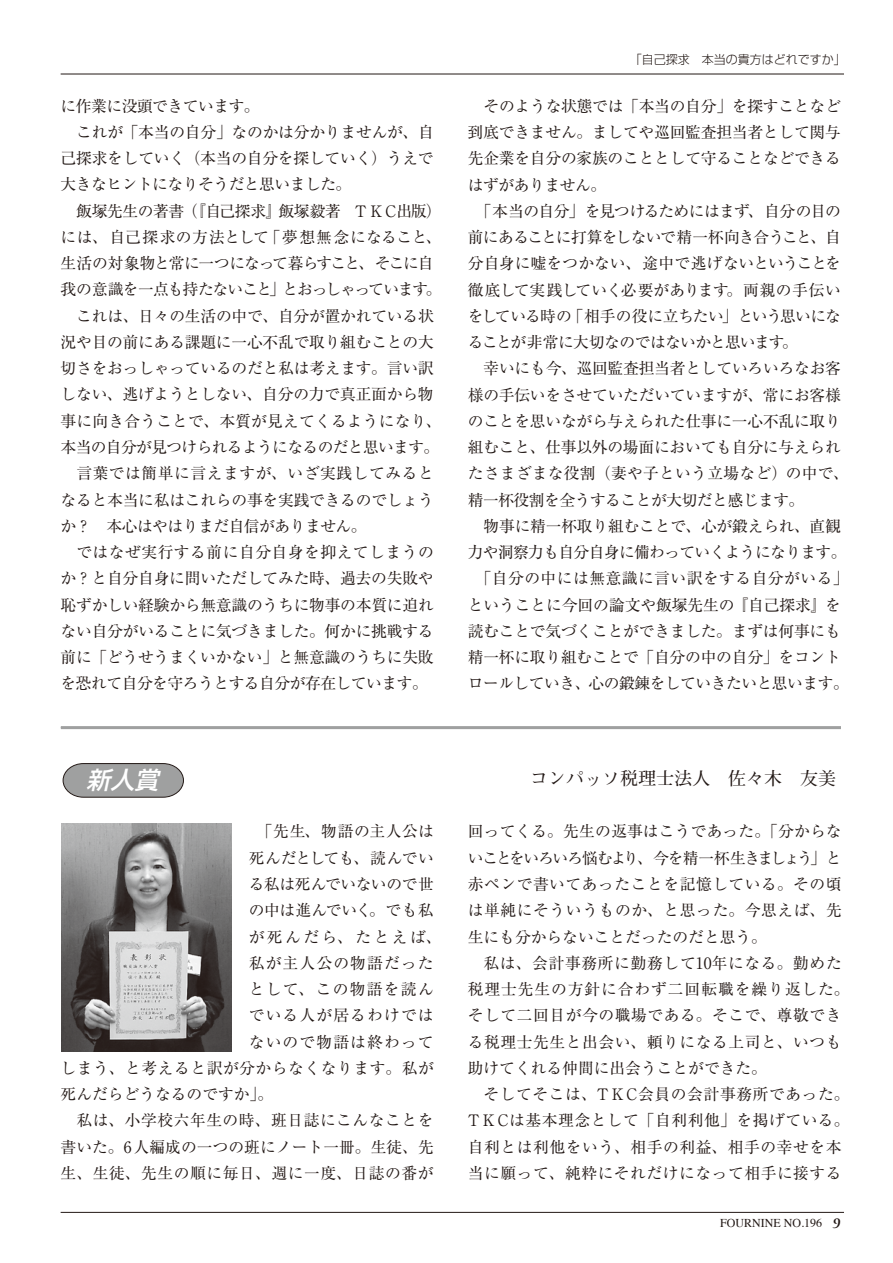
<style>
.page{position:relative;width:893px;height:1263px;background:#fff}
.page>*{position:absolute;margin:0;border:0;box-sizing:border-box;transform-origin:0 0}
.t1{font:italic 500 24px "Shin Go Pro";color:#fff}
.t2{font:700 18px "Futo Min A101 Pro";color:#221815}
.t3{font:15.75px/26.2px "Ryumin Pro";letter-spacing:-.015em;color:#221815;text-align:justify}
.t4{font:15.75px/26.2px "Ryumin Pro";letter-spacing:.035em;color:#221815}
.t5{font:15.75px "Ryumin Pro";letter-spacing:-.04em;color:#221815}
.t6{font:15.75px "Ryumin Pro";letter-spacing:-.06em;color:#221815}
.t7{font:15.75px "Ryumin Pro";letter-spacing:.015em;color:#221815}
.t8{font:15.75px "Ryumin Pro";letter-spacing:.075em;color:#221815}
.t9{font:15.75px "Ryumin Pro";letter-spacing:.005em;color:#221815}
.t10{font:15.75px "Ryumin Pro";letter-spacing:.025em;color:#221815}
.t11{font:15.75px "Ryumin Pro";letter-spacing:-.045em;color:#221815}
.t12{font:15.75px "Ryumin Pro";letter-spacing:.04em;color:#221815}
.t13{font:15.75px "Ryumin Pro";letter-spacing:.03em;color:#221815}
.t14{font:15.75px "Ryumin Pro";letter-spacing:.155em;color:#221815}
.t15{font:15.75px "Ryumin Pro";letter-spacing:.085em;color:#221815}
.t16{font:300 12px "Shin Go Pro";color:#221815}
.t17{font:12px "Times";color:#221815}
.s1{font-family:"Giovanni";font-weight:700;font-style:italic;font-size:15px}
</style>
<div class="page">
<hr style="left:61px;top:1212px;width:783px;height:1px;background:#221815">
<svg style="left:63px;top:763px;width:121px;height:35px"></svg>
<img style="left:62px;top:824px;width:170px;height:227px">
<hr style="left:61px;top:727px;width:779px;height:1px;background:#9fa0a0">
<hr style="left:61px;top:74px;width:783px;height:1px;background:#221815">
<p class="t3" style="left:61px;top:92px;width:201px">に作業に没頭できています。</p>
<p class="t3" style="left:76px;top:118px;width:359px">これが「本当の自分」なのかは分かりませんが、自</p>
<p class="t3" style="left:61px;top:144px;width:375px">己探求をしていく（本当の自分を探していく）うえで</p>
<p class="t3" style="left:61px;top:170px;width:292px">大きなヒントになりそうだと思いました。</p>
<p class="t3" style="left:76px;top:197px;width:367px">飯塚先生の著書（『自己探求』飯塚毅著　T K C出版）</p>
<p class="t10" style="left:61px;top:225px;width:382px">には、自己探求の方法として「夢想無念になること、</p>
<p class="t6" style="left:61px;top:251px;width:375px">生活の対象物と常に一つになって暮らすこと、そこに自</p>
<p class="t6" style="left:61px;top:277px;width:382px">我の意識を一点も持たないこと」とおっしゃっています。</p>
<p class="t3" style="left:76px;top:302px;width:359px">これは、日々の生活の中で、自分が置かれている状</p>
<p class="t3" style="left:61px;top:328px;width:375px">況や目の前にある課題に一心不乱で取り組むことの大</p>
<p class="t3" style="left:61px;top:354px;width:375px">切さをおっしゃっているのだと私は考えます。言い訳</p>
<p class="t3" style="left:61px;top:380px;width:375px">しない、逃げようとしない、自分の力で真正面から物</p>
<p class="t7" style="left:61px;top:408px;width:383px">事に向き合うことで、本質が見えてくるようになり、</p>
<p class="t5" style="left:61px;top:435px;width:380px">本当の自分が見つけられるようになるのだと思います。</p>
<p class="t4" style="left:76px;top:459px;width:359px">言葉では簡単に言えますが、いざ実践してみると</p>
<p class="t3" style="left:61px;top:485px;width:375px">なると本当に私はこれらの事を実践できるのでしょう</p>
<p class="t3" style="left:61px;top:512px;width:308px">か？　本心はやはりまだ自信がありません。</p>
<p class="t4" style="left:76px;top:538px;width:359px">ではなぜ実行する前に自分自身を抑えてしまうの</p>
<p class="t3" style="left:61px;top:564px;width:375px">か？と自分自身に問いただしてみた時、過去の失敗や</p>
<p class="t3" style="left:61px;top:590px;width:375px">恥ずかしい経験から無意識のうちに物事の本質に迫れ</p>
<p class="t3" style="left:61px;top:617px;width:375px">ない自分がいることに気づきました。何かに挑戦する</p>
<p class="t3" style="left:61px;top:643px;width:375px">前に「どうせうまくいかない」と無意識のうちに失敗</p>
<p class="t3" style="left:61px;top:669px;width:369px">を恐れて自分を守ろうとする自分が存在しています。</p>
<h1 class="t1" style="left:86px;top:760px;width:81px">新人賞</h1>
<p class="t4" style="left:257px;top:817px;width:179px">「先生、物語の主人公は</p>
<p class="t3" style="left:249px;top:844px;width:186px">死んだとしても、読んでい</p>
<p class="t3" style="left:249px;top:870px;width:186px">る私は死んでいないので世</p>
<p class="t3" style="left:249px;top:896px;width:186px">の中は進んでいく。でも私</p>
<p class="t14" style="left:249px;top:924px;width:194px">が死んだら、たとえば、</p>
<p class="t8" style="left:249px;top:950px;width:186px">私が主人公の物語だった</p>
<p class="t15" style="left:249px;top:977px;width:186px">として、この物語を読ん</p>
<p class="t8" style="left:249px;top:1003px;width:186px">でいる人が居るわけでは</p>
<p class="t8" style="left:249px;top:1029px;width:186px">ないので物語は終わって</p>
<p class="t4" style="left:61px;top:1054px;width:375px">しまう、と考えると訳が分からなくなります。私が</p>
<p class="t3" style="left:61px;top:1080px;width:214px">死んだらどうなるのですか」。</p>
<p class="t4" style="left:76px;top:1106px;width:359px">私は、小学校六年生の時、班日誌にこんなことを</p>
<p class="t9" style="left:61px;top:1134px;width:375px">書いた。6人編成の一つの班にノート一冊。生徒、先</p>
<p class="t12" style="left:61px;top:1160px;width:375px">生、生徒、先生の順に毎日、週に一度、日誌の番が</p>
<p class="t16" style="left:630px;top:49px;width:218px">「自己探求　本当の貴方はどれですか」</p>
<p class="t3" style="left:484px;top:92px;width:359px">そのような状態では「本当の自分」を探すことなど</p>
<p class="t3" style="left:468px;top:118px;width:375px">到底できません。ましてや巡回監査担当者として関与</p>
<p class="t3" style="left:468px;top:144px;width:375px">先企業を自分の家族のこととして守ることなどできる</p>
<p class="t3" style="left:468px;top:170px;width:140px">はずがありません。</p>
<p class="t11" style="left:476px;top:198px;width:367px">「本当の自分」を見つけるためにはまず、自分の目の</p>
<p class="t5" style="left:468px;top:225px;width:375px">前にあることに打算をしないで精一杯向き合うこと、自</p>
<p class="t3" style="left:468px;top:249px;width:375px">分自身に嘘をつかない、途中で逃げないということを</p>
<p class="t3" style="left:468px;top:275px;width:375px">徹底して実践していく必要があります。両親の手伝い</p>
<p class="t5" style="left:468px;top:304px;width:375px">をしている時の「相手の役に立ちたい」という思いにな</p>
<p class="t5" style="left:468px;top:330px;width:332px">ることが非常に大切なのではないかと思います。</p>
<p class="t3" style="left:484px;top:354px;width:359px">幸いにも今、巡回監査担当者としていろいろなお客</p>
<p class="t3" style="left:468px;top:380px;width:375px">様の手伝いをさせていただいていますが、常にお客様</p>
<p class="t3" style="left:468px;top:407px;width:375px">のことを思いながら与えられた仕事に一心不乱に取り</p>
<p class="t3" style="left:468px;top:433px;width:375px">組むこと、仕事以外の場面においても自分に与えられ</p>
<p class="t7" style="left:468px;top:461px;width:383px">たさまざまな役割（妻や子という立場など）の中で、</p>
<p class="t3" style="left:468px;top:485px;width:338px">精一杯役割を全うすることが大切だと感じます。</p>
<p class="t3" style="left:484px;top:512px;width:359px">物事に精一杯取り組むことで、心が鍛えられ、直観</p>
<p class="t5" style="left:468px;top:540px;width:380px">力や洞察力も自分自身に備わっていくようになります。</p>
<p class="t13" style="left:476px;top:566px;width:374px">「自分の中には無意識に言い訳をする自分がいる」</p>
<p class="t3" style="left:468px;top:591px;width:374px">ということに今回の論文や飯塚先生の『自己探求』を</p>
<p class="t3" style="left:468px;top:617px;width:375px">読むことで気づくことができました。まずは何事にも</p>
<p class="t3" style="left:468px;top:643px;width:375px">精一杯に取り組むことで「自分の中の自分」をコント</p>
<p class="t3" style="left:468px;top:669px;width:382px">ロールしていき、心の鍛錬をしていきたいと思います。</p>
<p class="t2" style="left:530px;top:765px;width:307px">コンパッソ税理士法人　佐々木　友美</p>
<p class="t3" style="left:468px;top:817px;width:375px">回ってくる。先生の返事はこうであった。「分からないことをいろいろ悩むより、今を精一杯生きましょう」と赤ペンで書いてあったことを記憶している。その頃は単純にそういうものか、と思った。今思えば、先生にも分からないことだったのだと思う。</p>
<p class="t4" style="left:468px;top:949px;width:383px;text-indent:16px">私は、会計事務所に勤務して10年になる。勤めた税理士先生の方針に合わず二回転職を繰り返した。そして二回目が今の職場である。そこで、尊敬できる税理士先生と出会い、頼りになる上司と、いつも助けてくれる仲間に出会うことができた。</p>
<p class="t4" style="left:468px;top:1080px;width:383px;text-indent:16px">そしてそこは、TKC会員の会計事務所であった。<br>T KCは基本理念として「自利利他」を掲げている。自利とは利他をいう、相手の利益、相手の幸せを本当に願って、純粋にそれだけになって相手に接する</p>
<p class="t17" style="left:720px;top:1212px;width:122px">FOURNINE NO.196 <span class="s1">9</span></p>
</div>
